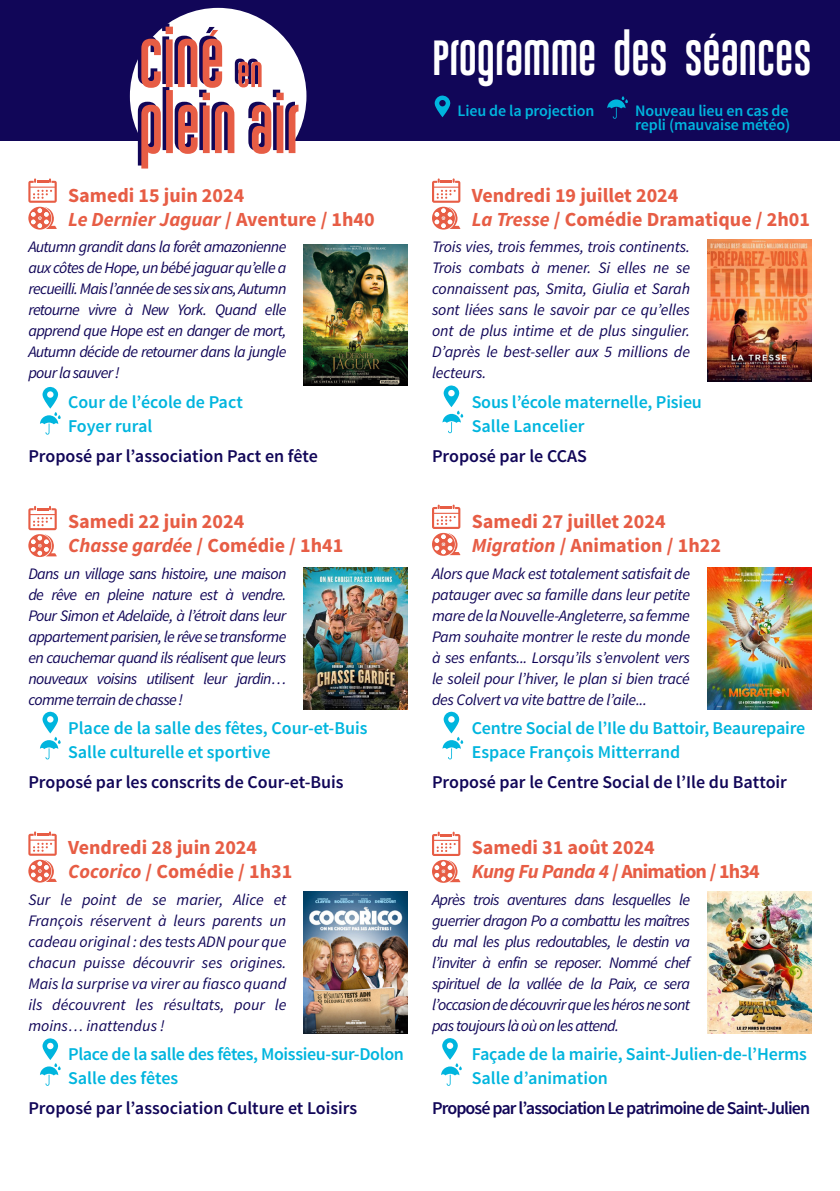
<style>
.page{position:relative;width:840px;height:1191px;background:#fff}
.page>*{position:absolute;margin:0;border:0;box-sizing:border-box;transform-origin:0 0}
.t1{font:36px "Gobold Uplow";color:#fff}
.t2{font:700 20px "Source Sans Pro";color:#e75d45}
.t3{font:italic 700 20px "Source Sans Pro";color:#e75d45}
.t4{font:700 20px "Source Sans Pro";letter-spacing:-.04em;color:#e75d45}
.t5{font:600 18px "Source Sans Pro";letter-spacing:-.01em;color:#00b5de}
.t6{font:600 18px "Source Sans Pro";color:#110658}
.t7{font:600 18px "Source Sans Pro";letter-spacing:-.05em;color:#110658}
.t8{font:italic 16px/21px "Source Sans Pro";letter-spacing:-.035em;color:#110658;text-align:justify}
.t9{font:600 16px "Source Sans Pro";letter-spacing:-.01em;color:#00b5de}
.s1{font-style:normal}
.s2{font-style:italic}
</style>
<div class="page">
<div style="left:0;top:0;width:839px;height:140px;background:#110658"></div>
<img style="left:303px;top:244px;width:105px;height:142px">
<img style="left:707px;top:240px;width:104px;height:141px">
<img style="left:707px;top:568px;width:104px;height:141px">
<img style="left:707px;top:891px;width:104px;height:142px">
<img style="left:303px;top:568px;width:105px;height:141px">
<img style="left:303px;top:891px;width:105px;height:142px">
<svg style="left:28px;top:178px;width:29px;height:52px"></svg>
<svg style="left:432px;top:178px;width:28px;height:52px"></svg>
<svg style="left:432px;top:504px;width:28px;height:52px"></svg>
<svg style="left:432px;top:831px;width:28px;height:52px"></svg>
<svg style="left:28px;top:506px;width:29px;height:51px"></svg>
<svg style="left:28px;top:831px;width:29px;height:51px"></svg>
<svg style="left:434px;top:95px;width:16px;height:22px"></svg>
<svg style="left:40px;top:386px;width:21px;height:49px"></svg>
<svg style="left:442px;top:385px;width:21px;height:48px"></svg>
<svg style="left:607px;top:96px;width:20px;height:23px"></svg>
<svg style="left:442px;top:711px;width:21px;height:48px"></svg>
<svg style="left:441px;top:1038px;width:20px;height:48px"></svg>
<svg style="left:40px;top:711px;width:21px;height:48px"></svg>
<svg style="left:40px;top:1038px;width:21px;height:48px"></svg>
<div style="left:130px;top:8px;width:176px;height:176px;background:#fff;border-radius:50%"></div>
<svg style="left:138px;top:24px;width:160px;height:144px"></svg>
<p class="t2" style="left:68px;top:182px;width:177px">Samedi 15 juin 2024</p>
<p class="t3" style="left:68px;top:206px;width:308px">Le Dernier Jaguar <span class="s1">/ Aventure / 1h40</span></p>
<p class="t8" style="left:28px;top:236px;width:259px">Autumn grandit dans la forêt amazonienne aux côtes de Hope, un bébé jaguar qu’elle a recueilli. Mais l’année de ses six ans, Autumn retourne vivre à New York. Quand elle apprend que Hope est en danger de mort, Autumn décide de retourner dans la jungle pour la sauver !</p>
<p class="t5" style="left:68px;top:391px;width:176px">Cour de l’école de Pact</p>
<p class="t5" style="left:68px;top:415px;width:86px">Foyer rural</p>
<p class="t6" style="left:28px;top:444px;width:291px">Proposé par l’association Pact en fête</p>
<p class="t2" style="left:68px;top:508px;width:177px">Samedi 22 juin 2024</p>
<p class="t2" style="left:68px;top:532px;width:276px"><span class="s2">Chasse gardée</span> / Comédie / 1h41</p>
<p class="t8" style="left:28px;top:562px;width:259px">Dans un village sans histoire, une maison de rêve en pleine nature est à vendre.<br>Pour Simon et Adelaïde, à l’étroit dans leur appartement parisien, le rêve se transforme en cauchemar quand ils réalisent que leurs nouveaux voisins utilisent leur jardin… comme terrain de chasse !</p>
<p class="t5" style="left:68px;top:717px;width:301px">Place de la salle des fêtes, Cour-et-Buis</p>
<p class="t5" style="left:68px;top:741px;width:204px">Salle culturelle et sportive</p>
<p class="t6" style="left:28px;top:770px;width:316px">Proposé par les conscrits de Cour-et-Buis</p>
<p class="t2" style="left:68px;top:834px;width:190px">Vendredi 28 juin 2024</p>
<p class="t2" style="left:68px;top:858px;width:226px"><span class="s2">Cocorico</span> / Comédie / 1h31</p>
<p class="t8" style="left:28px;top:888px;width:259px">Sur le point de se marier, Alice et François réservent à leurs parents un cadeau original : des tests ADN pour que chacun puisse découvrir ses origines.<br>Mais la surprise va virer au fiasco quand ils découvrent les résultats, pour le moins… inattendus !</p>
<p class="t5" style="left:68px;top:1043px;width:337px">Place de la salle des fêtes, Moissieu-sur-Dolon</p>
<p class="t5" style="left:68px;top:1067px;width:112px">Salle des fêtes</p>
<p class="t6" style="left:28px;top:1096px;width:330px">Proposé par l’association Culture et Loisirs</p>
<p class="t1" style="left:432px;top:30px;width:381px">PROGRAMME DES SÉANCES</p>
<p class="t9" style="left:457px;top:101px;width:138px">Lieu de la projection</p>
<p class="t9" style="left:635px;top:101px;width:155px">Nouveau lieu en cas de</p>
<p class="t9" style="left:635px;top:115px;width:156px">repli (mauvaise météo)</p>
<p class="t2" style="left:471px;top:182px;width:208px">Vendredi 19 juillet 2024</p>
<p class="t2" style="left:471px;top:206px;width:339px"><span class="s2">La Tresse</span> / Comédie Dramatique / 2h01</p>
<p class="t8" style="left:432px;top:236px;width:259px">Trois vies, trois femmes, trois continents.<br>Trois combats à mener. Si elles ne se connaissent pas, Smita, Giulia et Sarah sont liées sans le savoir par ce qu’elles ont de plus intime et de plus singulier.<br>D’après le best-seller aux 5 millions de lecteurs.</p>
<p class="t5" style="left:471px;top:391px;width:231px">Sous l’école maternelle, Pisieu</p>
<p class="t5" style="left:471px;top:415px;width:114px">Salle Lancelier</p>
<p class="t6" style="left:432px;top:444px;width:156px">Proposé par le CCAS</p>
<p class="t2" style="left:471px;top:508px;width:195px">Samedi 27 juillet 2024</p>
<p class="t2" style="left:471px;top:532px;width:250px"><span class="s2">Migration</span> / Animation / 1h22</p>
<p class="t8" style="left:432px;top:562px;width:259px">Alors que Mack est totalement satisfait de patauger avec sa famille dans leur petite mare de la Nouvelle-Angleterre, sa femme Pam souhaite montrer le reste du monde à ses enfants... Lorsqu’ils s’envolent vers le soleil pour l’hiver, le plan si bien tracé des Colvert va vite battre de l’aile...</p>
<p class="t5" style="left:471px;top:717px;width:335px">Centre Social de l’Ile du Battoir, Beaurepaire</p>
<p class="t5" style="left:471px;top:741px;width:210px">Espace François Mitterrand</p>
<p class="t6" style="left:432px;top:770px;width:356px">Proposé par le Centre Social de l’Ile du Battoir</p>
<p class="t2" style="left:471px;top:834px;width:184px">Samedi 31 août 2024</p>
<p class="t4" style="left:471px;top:858px;width:289px"><span class="s2">Kung Fu Panda 4</span> / Animation / 1h34</p>
<p class="t8" style="left:432px;top:888px;width:259px">Après trois aventures dans lesquelles le guerrier dragon Po a combattu les maîtres du mal les plus redoutables, le destin va l’inviter à enfin se reposer. Nommé chef spirituel de la vallée de la Paix, ce sera l’occasion de découvrir que les héros ne sont pas toujours là où on les attend.</p>
<p class="t5" style="left:471px;top:1043px;width:336px">Façade de la mairie, Saint-Julien-de-l’Herms</p>
<p class="t5" style="left:471px;top:1067px;width:138px">Salle d’animation</p>
<p class="t7" style="left:432px;top:1096px;width:379px">Proposé par l’association Le patrimoine de Saint-Julien</p>
</div>
